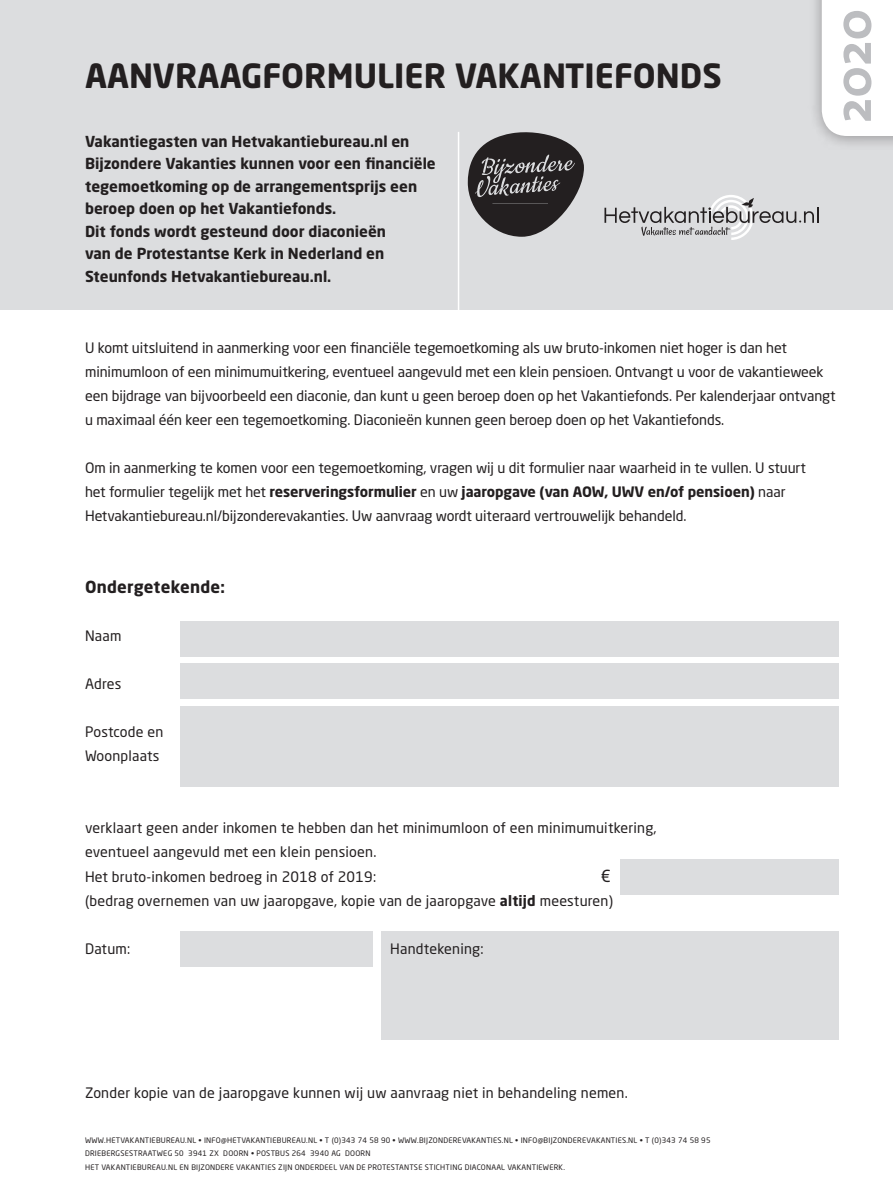
<style>
.page{position:relative;width:893px;height:1191px;background:#fff}
.page>*{position:absolute;margin:0;border:0;box-sizing:border-box;transform-origin:0 0}
.t1{font:700 52.5px "The Sans";color:#bcbdc0}
.t2{font:700 33px "Neo Sans Std";color:#231f20}
.t3{font:700 16.5px "Neo Sans Std";letter-spacing:.015em;color:#231f20}
.t4{font:16.5px "Neo Sans Std";color:#231f20}
.t5{font:700 15px/22.5px "Neo Sans Std";color:#231f20}
.t6{font:14.25px/24px "Neo Sans Std";letter-spacing:-.005em;color:#231f20}
.t7{font:14.25px/24px "Neo Sans Std";letter-spacing:.015em;color:#231f20}
.t8{font:7.5px/13.5px "Neo Sans Std";letter-spacing:.03em;color:#231f20}
.s1{font-weight:700}
</style>
<div class="page">
<div style="left:180px;top:931px;width:193px;height:35px;background:#dcdddf"></div>
<div style="left:381px;top:931px;width:458px;height:109px;background:#dcdddf"></div>
<div style="left:0;top:0;width:893px;height:309px;background:#dcdddf"></div>
<hr style="left:458px;top:132px;width:1px;height:178px;background:#fff">
<div style="left:180px;top:621px;width:659px;height:35px;background:#dcdddf"></div>
<div style="left:621px;top:859px;width:218px;height:35px;background:#dcdddf"></div>
<div style="left:180px;top:663px;width:659px;height:36px;background:#dcdddf"></div>
<div style="left:180px;top:706px;width:659px;height:81px;background:#dcdddf"></div>
<div style="left:807px;top:0;width:86px;height:150px;background:#231f20;opacity:.4"></div>
<div style="left:822px;top:0;width:71px;height:136px;background:#fff"></div>
<svg style="left:468px;top:132px;width:116px;height:105px"></svg>
<svg style="left:604px;top:195px;width:214px;height:45px"></svg>
<h2 class="t2" style="left:85px;top:55px;width:638px">AANVRAAGFORMULIER VAKANTIEFONDS</h2>
<p class="t5" style="left:85px;top:129px;width:352px">Vakantiegasten van Hetvakantiebureau.nl en Bijzondere Vakanties kunnen voor een financiële tegemoetkoming op de arrangementsprijs een beroep doen op het Vakantiefonds.<br>Dit fonds wordt gesteund door diaconieën<br>van de Protestantse Kerk in Nederland en Steunfonds Hetvakantiebureau.nl.</p>
<h1 class="t1" style="left:809px;top:123px;width:116px;rotate:-90deg">2020</h1>
<p class="t6" style="left:85px;top:336px;width:752px">U komt uitsluitend in aanmerking voor een financiële tegemoetkoming als uw bruto-inkomen niet hoger is dan het minimumloon of een minimumuitkering, eventueel aangevuld met een klein pensioen. Ontvangt u voor de vakantieweek een bijdrage van bijvoorbeeld een diaconie, dan kunt u geen beroep doen op het Vakantiefonds. Per kalenderjaar ontvangt u maximaal één keer een tegemoetkoming. Diaconieën kunnen geen beroep doen op het Vakantiefonds.</p>
<p class="t6" style="left:85px;top:456px;width:722px">Om in aanmerking te komen voor een tegemoetkoming, vragen wij u dit formulier naar waarheid in te vullen. U stuurt het formulier tegelijk met het <span class="s1">reserveringsformulier</span> en uw <span class="s1">jaaropgave (van AOW, UWV en/of pensioen)</span> naar<br>Hetvakantiebureau.nl/bijzonderevakanties. Uw aanvraag wordt uiteraard vertrouwelijk behandeld.</p>
<p class="t3" style="left:85px;top:576px;width:142px">Ondergetekende:</p>
<p class="t6" style="left:85px;top:624px;width:38px">Naam</p>
<p class="t6" style="left:85px;top:672px;width:38px">Adres</p>
<p class="t7" style="left:85px;top:720px;width:80px">Postcode en<br>Woonplaats</p>
<p class="t7" style="left:85px;top:816px;width:573px">verklaart geen ander inkomen te hebben dan het minimumloon of een minimumuitkering, eventueel aangevuld met een klein pensioen.<br>Het bruto-inkomen bedroeg in 2018 of 2019:</p>
<p class="t4" style="left:601px;top:865px;width:11px">€</p>
<p class="t7" style="left:85px;top:888px;width:529px">(bedrag overnemen van uw jaaropgave, kopie van de jaaropgave <span class="s1">altijd</span> meesturen)</p>
<p class="t6" style="left:85px;top:936px;width:47px">Datum:</p>
<p class="t7" style="left:390px;top:936px;width:95px">Handtekening:</p>
<p class="t7" style="left:85px;top:1080px;width:544px">Zonder kopie van de jaaropgave kunnen wij uw aanvraag niet in behandeling nemen.</p>
<p class="t8" style="left:85px;top:1133px;width:627px">WWW.HETVAKANTIEBUREAU.NL • INFO@HETVAKANTIEBUREAU.NL • T (0)343 74 58 90 • WWW.BIJZONDEREVAKANTIES.NL • INFO@BIJZONDEREVAKANTIES.NL • T (0)343 74 58 95<br>DRIEBERGSESTRAATWEG 50 3941 ZX DOORN • POSTBUS 264 3940 AG DOORN<br>HET VAKANTIEBUREAU.NL EN BIJZONDERE VAKANTIES ZIJN ONDERDEEL VAN DE PROTESTANTSE STICHTING DIACONAAL VAKANTIEWERK.</p>
</div>
